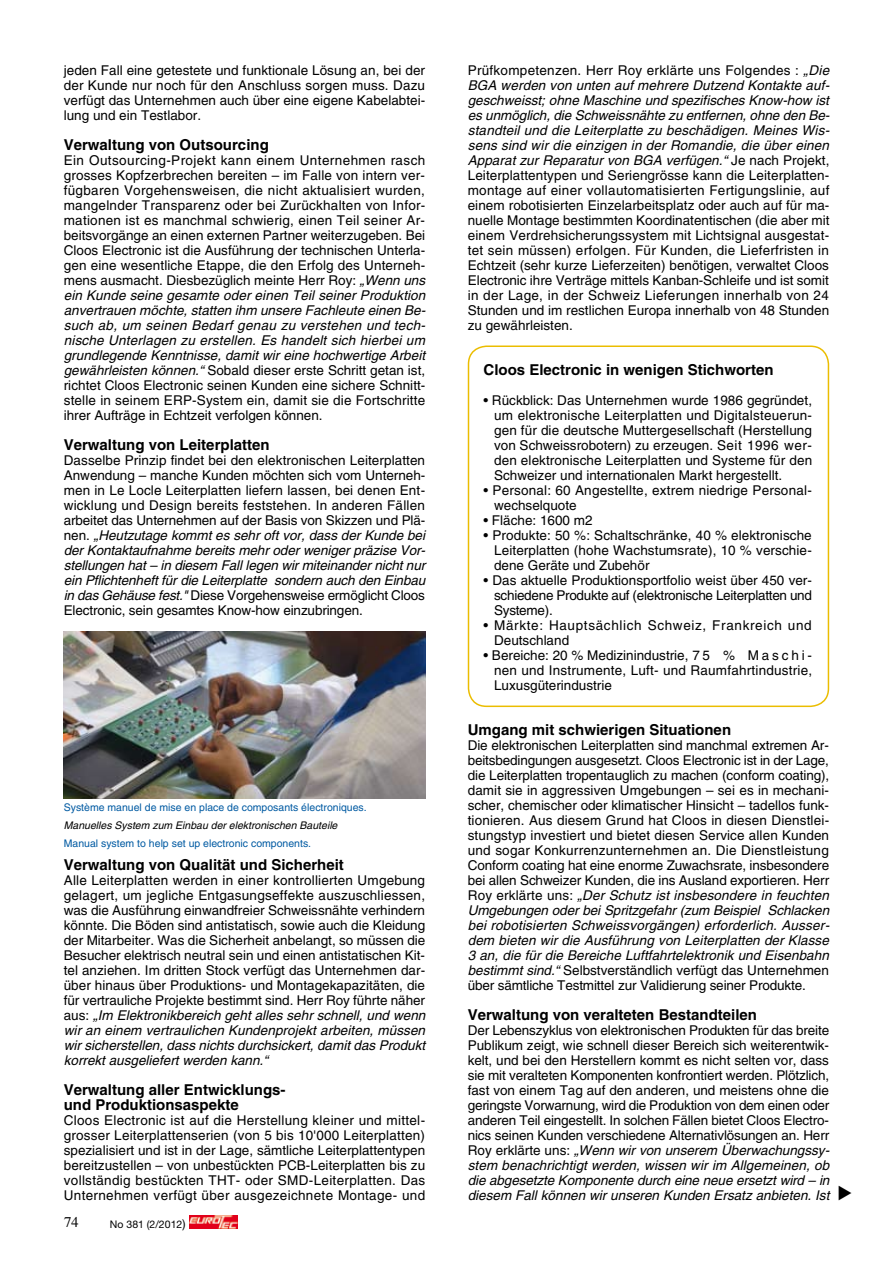
<style>
.page{position:relative;width:893px;height:1263px;background:#fff}
.page>*{position:absolute;margin:0;border:0;box-sizing:border-box;transform-origin:0 0}
.t1{font:700 15px/15px "Helvetica";color:#000}
.t2{font:13.5px/15px "Helvetica";color:#000;text-align:justify}
.t3{font:13.5px/15px "Helvetica";letter-spacing:.05em;color:#000}
.t4{font:10.5px "Helvetica";color:#005aa2}
.t5{font:italic 10.5px "Helvetica";color:#000}
.t6{font:10.5px "Helvetica Neue";color:#000}
.s1{font-style:italic}
.s2{font-size:12px}
</style>
<div class="page">
<svg style="left:189px;top:1215px;width:49px;height:13px"></svg>
<img style="left:190px;top:1215px;width:47px;height:13px">
<img style="left:64px;top:631px;width:361px;height:167px">
<div style="left:468px;top:345px;width:361px;height:362px;border:2px solid #ebbd00;border-radius:18px"></div>
<p class="t2" style="left:64px;top:63px;width:363px">jeden Fall eine getestete und funktionale Lösung an, bei der der Kunde nur noch für den Anschluss sorgen muss. Dazu verfügt das Unternehmen auch über eine eigene Kabelabtei&shy;lung und ein Testlabor.</p>
<p class="t1" style="left:64px;top:137px;width:207px">Verwaltung von Outsourcing</p>
<p class="t2" style="left:64px;top:153px;width:363px">Ein Outsourcing-Projekt kann einem Unternehmen rasch grosses Kopfzerbrechen bereiten – im Falle von intern ver&shy;fügbaren Vorgehensweisen, die nicht aktualisiert wurden, mangelnder Transparenz oder bei Zurückhalten von Infor&shy;mationen ist es manchmal schwierig, einen Teil seiner Ar&shy;beitsvorgänge an einen externen Partner weiterzugeben. Bei Cloos Electronic ist die Ausführung der technischen Unterla&shy;gen eine wesentliche Etappe, die den Erfolg des Unterneh&shy;mens ausmacht. Diesbezüglich meinte Herr Roy: <span class="s1">„Wenn uns ein Kunde seine gesamte oder einen Teil seiner Produktion anvertrauen möchte, statten ihm unsere Fachleute einen Be&shy;such ab, um seinen Bedarf genau zu verstehen und tech&shy;nische Unterlagen zu erstellen. Es handelt sich hierbei um grundlegende Kenntnisse, damit wir eine hochwertige Arbeit gewährleisten können.“</span> Sobald dieser erste Schritt getan ist, richtet Cloos Electronic seinen Kunden eine sichere Schnitt&shy;stelle in seinem ERP-System ein, damit sie die Fortschritte ihrer Aufträge in Echtzeit verfolgen können.</p>
<p class="t1" style="left:64px;top:437px;width:207px">Verwaltung von Leiterplatten</p>
<p class="t2" style="left:64px;top:453px;width:363px">Dasselbe Prinzip findet bei den elektronischen Leiterplatten Anwendung – manche Kunden möchten sich vom Unterneh&shy;men in Le Locle Leiterplatten liefern lassen, bei denen Ent&shy;wicklung und Design bereits feststehen. In anderen Fällen arbeitet das Unternehmen auf der Basis von Skizzen und Plä&shy;nen. <span class="s1">„Heutzutage kommt es sehr oft vor, dass der Kunde bei der Kontaktaufnahme bereits mehr oder weniger präzise Vor&shy;stellungen hat – in diesem Fall legen wir miteinander nicht nur ein Pflichtenheft für die Leiterplatte sondern auch den Einbau in das Gehäuse fest."</span> Diese Vorgehensweise ermöglicht Cloos Electronic, sein gesamtes Know-how einzubringen.</p>
<p class="t4" style="left:64px;top:801px;width:304px">Système manuel de mise en place de composants électroniques.</p>
<p class="t5" style="left:64px;top:819px;width:275px">Manuelles System zum Einbau der elektronischen Bauteile</p>
<p class="t4" style="left:64px;top:837px;width:249px">Manual system to help set up electronic components.</p>
<p class="t1" style="left:64px;top:857px;width:282px">Verwaltung von Qualität und Sicherheit</p>
<p class="t2" style="left:64px;top:873px;width:363px">Alle Leiterplatten werden in einer kontrollierten Umgebung gelagert, um jegliche Entgasungseffekte auszuschliessen, was die Ausführung einwandfreier Schweissnähte verhindern könnte. Die Böden sind antistatisch, sowie auch die Kleidung der Mitarbeiter. Was die Sicherheit anbelangt, so müssen die Besucher elektrisch neutral sein und einen antistatischen Kit&shy;tel anziehen. Im dritten Stock verfügt das Unternehmen dar&shy;über hinaus über Produktions- und Montagekapazitäten, die für vertrauliche Projekte bestimmt sind. Herr Roy führte näher aus: <span class="s1">„Im Elektronikbereich geht alles sehr schnell, und wenn wir an einem vertraulichen Kundenprojekt arbeiten, müssen wir sicherstellen, dass nichts durchsickert, damit das Produkt korrekt ausgeliefert werden kann.“</span></p>
<p class="t1" style="left:64px;top:1082px;width:223px">Verwaltung aller Entwicklungs&shy;und Produktionsaspekte</p>
<p class="t2" style="left:64px;top:1113px;width:363px">Cloos Electronic ist auf die Herstellung kleiner und mittel&shy;grosser Leiterplattenserien (von 5 bis 10'000 Leiterplatten) spezialisiert und ist in der Lage, sämtliche Leiterplattentypen bereitzustellen – von unbestückten PCB-Leiterplatten bis zu vollständig bestückten THT- oder SMD-Leiterplatten. Das Unternehmen verfügt über ausgezeichnete Montage- und</p>
<p class="t6" style="left:71px;top:1218px;width:116px">✔ No 381 (2/2012<span class="s2">)</span></p>
<p class="t2" style="left:468px;top:63px;width:363px">Prüfkompetenzen. Herr Roy erklärte uns Folgendes : <span class="s1">„Die BGA werden von unten auf mehrere Dutzend Kontakte auf&shy;geschweisst; ohne Maschine und spezifisches Know-how ist es unmöglich, die Schweissnähte zu entfernen, ohne den Be&shy;standteil und die Leiterplatte zu beschädigen. Meines Wis&shy;sens sind wir die einzigen in der Romandie, die über einen Apparat zur Reparatur von BGA verfügen.“</span> Je nach Projekt, Leiterplattentypen und Seriengrösse kann die Leiterplatten&shy;montage auf einer vollautomatisierten Fertigungslinie, auf einem robotisierten Einzelarbeitsplatz oder auch auf für ma&shy;nuelle Montage bestimmten Koordinatentischen (die aber mit einem Verdrehsicherungssystem mit Lichtsignal ausgestat&shy;tet sein müssen) erfolgen. Für Kunden, die Lieferfristen in Echtzeit (sehr kurze Lieferzeiten) benötigen, verwaltet Cloos Electronic ihre Verträge mittels Kanban-Schleife und ist somit in der Lage, in der Schweiz Lieferungen innerhalb von 24<br>Stunden und im restlichen Europa innerhalb von 48 Stunden zu gewährleisten.</p>
<p class="t1" style="left:483px;top:362px;width:292px">Cloos Electronic in wenigen Stichworten</p>
<p class="t2" style="left:494px;top:393px;width:320px;text-indent:-11px">• Rückblick: Das Unternehmen wurde 1986 gegründet, um elektronische Leiterplatten und Digitalsteuerun&shy;gen für die deutsche Muttergesellschaft (Herstellung von Schweissrobotern) zu erzeugen. Seit 1996 wer&shy;den elektronische Leiterplatten und Systeme für den Schweizer und internationalen Markt hergestellt.</p>
<p class="t2" style="left:494px;top:483px;width:319px;text-indent:-11px">• Personal: 60 Angestellte, extrem niedrige Personal&shy;wechselquote</p>
<p class="t2" style="left:483px;top:513px;width:111px">• Fläche: 1600 m2</p>
<p class="t2" style="left:494px;top:528px;width:319px;text-indent:-11px">• Produkte: 50 %: Schaltschränke, 40 % elektronische Leiterplatten (hohe Wachstumsrate), 10 % verschie&shy;dene Geräte und Zubehör</p>
<p class="t2" style="left:494px;top:573px;width:319px;text-indent:-11px">• Das aktuelle Produktionsportfolio weist über 450 ver&shy;schiedene Produkte auf (elektronische Leiterplatten und Systeme).</p>
<p class="t3" style="left:494px;top:618px;width:319px;text-indent:-11px">• Märkte: Hauptsächlich Schweiz, Frankreich und<br>Deutschland</p>
<p class="t2" style="left:494px;top:648px;width:320px;text-indent:-11px">• Bereiche: 20 % Medizinindustrie, 7 5 % M a s c h i - nen und Instrumente, Luft- und Raumfahrtindustrie, Luxusgüterindustrie</p>
<p class="t1" style="left:468px;top:722px;width:265px">Umgang mit schwierigen Situationen</p>
<p class="t2" style="left:468px;top:738px;width:363px">Die elektronischen Leiterplatten sind manchmal extremen Ar&shy;beitsbedingungen ausgesetzt. Cloos Electronic ist in der Lage, die Leiterplatten tropentauglich zu machen (conform coating), damit sie in aggressiven Umgebungen – sei es in mechani&shy;scher, chemischer oder klimatischer Hinsicht – tadellos funk&shy;tionieren. Aus diesem Grund hat Cloos in diesen Dienstlei&shy;stungstyp investiert und bietet diesen Service allen Kunden und sogar Konkurrenzunternehmen an. Die Dienstleistung Conform coating hat eine enorme Zuwachsrate, insbesondere bei allen Schweizer Kunden, die ins Ausland exportieren. Herr Roy erklärte uns: <span class="s1">„Der Schutz ist insbesondere in feuchten Umgebungen oder bei Spritzgefahr (zum Beispiel Schlacken bei robotisierten Schweissvorgängen) erforderlich. Ausser&shy;dem bieten wir die Ausführung von Leiterplatten der Klasse 3 an, die für die Bereiche Luftfahrtelektronik und Eisenbahn bestimmt sind.“</span> Selbstverständlich verfügt das Unternehmen über sämtliche Testmittel zur Validierung seiner Produkte.</p>
<p class="t1" style="left:468px;top:1007px;width:291px">Verwaltung von veralteten Bestandteilen</p>
<p class="t2" style="left:468px;top:1023px;width:363px">Der Lebenszyklus von elektronischen Produkten für das breite Publikum zeigt, wie schnell dieser Bereich sich weiterentwic&shy;kelt, und bei den Herstellern kommt es nicht selten vor, dass sie mit veralteten Komponenten konfrontiert werden. Plötzlich, fast von einem Tag auf den anderen, und meistens ohne die geringste Vorwarnung, wird die Produktion von dem einen oder anderen Teil eingestellt. In solchen Fällen bietet Cloos Electro&shy;nics seinen Kunden verschiedene Alternativlösungen an. Herr Roy erklärte uns: <span class="s1">„Wenn wir von unserem Überwachungssy&shy;stem benachrichtigt werden, wissen wir im Allgemeinen, ob die abgesetzte Komponente durch eine neue ersetzt wird – in diesem Fall können wir unseren Kunden Ersatz anbieten. Ist</span></p>
</div>
